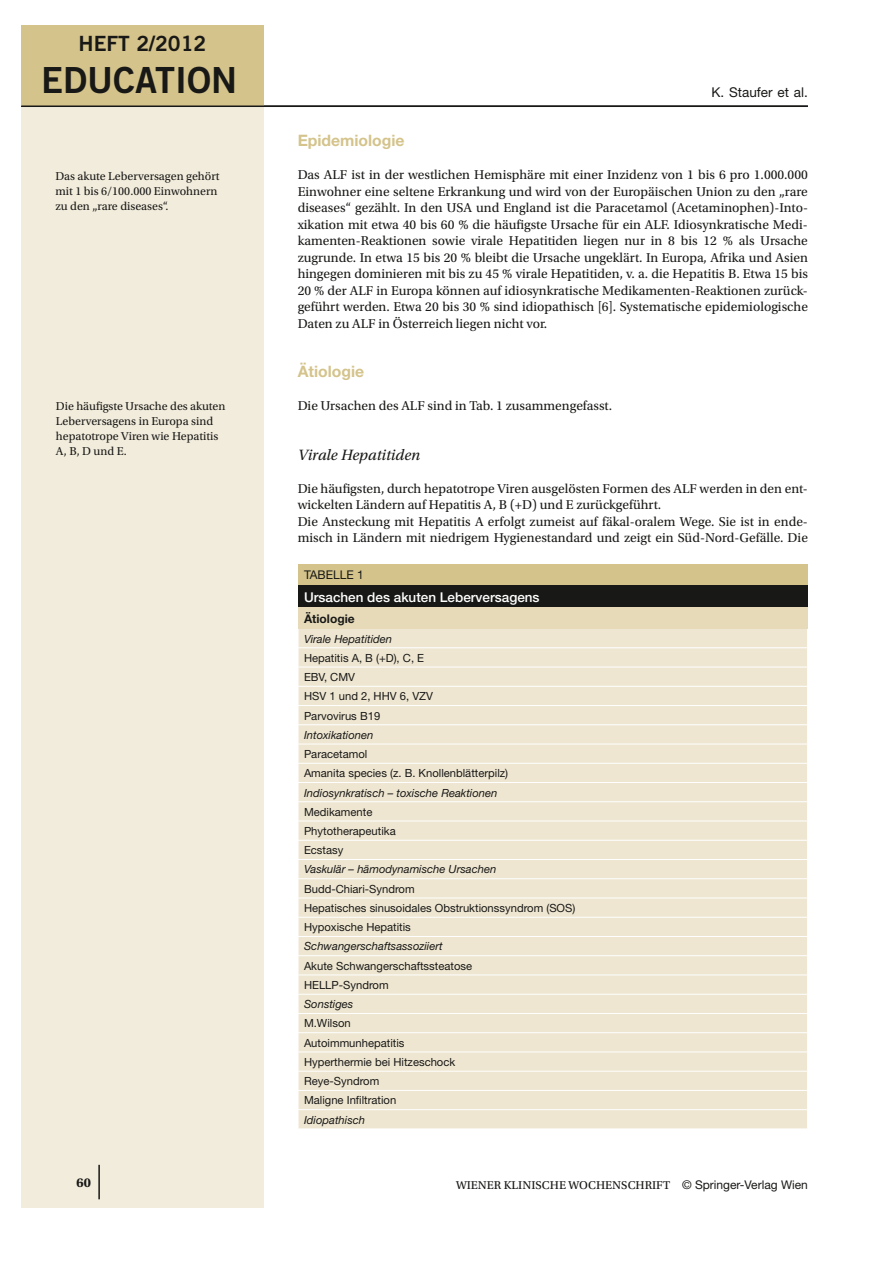
<style>
.page{position:relative;width:893px;height:1263px;background:#fff}
.page>*{position:absolute;margin:0;border:0;box-sizing:border-box;transform-origin:0 0}
.t1{font:36px "Trade Gothic LT Std Bd 2";color:#181816}
.t2{font:21px "Trade Gothic LT Std Bd 2";color:#181816}
.t3{font:700 15.75px "Helvetica Neue";color:#d4c38b}
.t4{font:italic 15.75px "Utopia Std";color:#181816}
.t5{font:13.5px/16.5px "Utopia Std";color:#181816;text-align:justify}
.t6{font:500 13.5px "Helvetica Neue";color:#fff}
.t7{font:13.5px "Helvetica Neue";color:#181816}
.t8{font:700 13.5px "Utopia Std";color:#181816}
.t9{font:12px/15px "Utopia Std";color:#181816}
.t10{font:12px "Utopia Std Capt";color:#181816}
.t11{font:700 12px "Helvetica Neue";color:#181816}
.t12{font:12px "Helvetica Neue LT Std";color:#181816}
.t13{font:11.25px/19.2px "Helvetica Neue";color:#181816}
.t14{font:italic 11.25px "Helvetica Neue";color:#181816}
.s1{font-family:"Helvetica Neue"}
</style>
<div class="page">
<div style="left:21px;top:106px;width:243px;height:1101px;background:#f2ecdc"></div>
<hr style="left:98px;top:1165px;width:2px;height:34px;background:#181816">
<div style="left:21px;top:25px;width:243px;height:81px;background:#d4c38b"></div>
<hr style="left:21px;top:105px;width:787px;height:2px;background:#181816">
<div style="left:298px;top:564px;width:509px;height:21px;background:#d4c38b"></div>
<div style="left:298px;top:585px;width:509px;height:22px;background:#181816"></div>
<div style="left:298px;top:607px;width:509px;height:22px;background:#e6dab9"></div>
<svg style="left:298px;top:629px;width:509px;height:499px;background:#eee7d3"></svg>
<h2 class="t2" style="left:79px;top:30px;width:129px">HEFT 2/2012</h2>
<h1 class="t1" style="left:41px;top:58px;width:198px">EDUCATION</h1>
<p class="t9" style="left:55px;top:168px;width:166px">Das akute Leberversagen gehört mit 1 bis 6/100.000 Einwohnern zu den „rare diseases“.</p>
<p class="t9" style="left:56px;top:398px;width:171px">Die häufigste Ursache des akuten<br>Leberversagens in Europa sind hepatotrope Viren wie Hepatitis<br>A, B, D und E.</p>
<p class="t7" style="left:711px;top:84px;width:98px">K. Staufer et al.</p>
<p class="t3" style="left:298px;top:131px;width:108px">Epidemiologie</p>
<p class="t5" style="left:298px;top:167px;width:512px">Das ALF ist in der westlichen Hemisphäre mit einer Inzidenz von 1 bis 6 pro 1.000.000<br>Einwohner eine seltene Erkrankung und wird von der Europäischen Union zu den „rare diseases“ gezählt. In den USA und England ist die Paracetamol (Acetaminophen)-Into&shy;xikation mit etwa 40 bis 60 % die häufigste Ursache für ein ALF. Idiosynkratische Medi&shy;kamenten-Reaktionen sowie virale Hepatitiden liegen nur in 8 bis 12 % als Ursache zugrunde. In etwa 15 bis 20 % bleibt die Ursache ungeklärt. In Europa, Afrika und Asien hingegen dominieren mit bis zu 45 % virale Hepatitiden, v. a. die Hepatitis B. Etwa 15 bis 20 % der ALF in Europa können auf idiosynkratische Medikamenten-Reaktionen zurück&shy;geführt werden. Etwa 20 bis 30 % sind idiopathisch [6]. Systematische epidemiologische Daten zu ALF in Österreich liegen nicht vor.</p>
<p class="t3" style="left:298px;top:362px;width:68px">Ätiologie</p>
<p class="t5" style="left:298px;top:398px;width:316px">Die Ursachen des ALF sind in Tab. 1 zusammengefasst.</p>
<p class="t4" style="left:298px;top:446px;width:124px">Virale Hepatitiden</p>
<p class="t5" style="left:298px;top:480px;width:512px;text-align:left">Die häufigsten, durch hepatotrope Viren ausgelösten Formen des ALF werden in den ent&shy;wickelten Ländern auf Hepatitis A, B (+D) und E zurückgeführt.<br>Die Ansteckung mit Hepatitis A erfolgt zumeist auf fäkal-oralem Wege. Sie ist in ende&shy;misch in Ländern mit niedrigem Hygienestandard und zeigt ein Süd-Nord-Gefälle. Die</p>
<p class="t12" style="left:304px;top:568px;width:61px">TABELLE 1</p>
<p class="t6" style="left:304px;top:589px;width:237px">Ursachen des akuten Leberversagens</p>
<p class="t11" style="left:304px;top:611px;width:52px">Ätiologie</p>
<p class="t14" style="left:304px;top:632px;width:90px">Virale Hepatitiden</p>
<p class="t13" style="left:304px;top:648px;width:130px">Hepatitis A, B (+D), C, E<br>EBV, CMV<br>HSV 1 und 2, HHV 6, VZV<br>Parvovirus B19</p>
<p class="t14" style="left:304px;top:728px;width:71px">Intoxikationen</p>
<p class="t13" style="left:304px;top:744px;width:206px">Paracetamol<br>Amanita species (z. B. Knollenblätterpilz)</p>
<p class="t14" style="left:304px;top:786px;width:195px">Indiosynkratisch – toxische Reaktionen</p>
<p class="t13" style="left:304px;top:802px;width:93px">Medikamente<br>Phytotherapeutika<br>Ecstasy</p>
<p class="t14" style="left:304px;top:863px;width:194px">Vaskulär – hämodynamische Ursachen</p>
<p class="t13" style="left:304px;top:879px;width:273px">Budd-Chiari-Syndrom<br>Hepatisches sinusoidales Obstruktionssyndrom (SOS)<br>Hypoxische Hepatitis</p>
<p class="t14" style="left:304px;top:940px;width:140px">Schwangerschaftsassoziiert</p>
<p class="t13" style="left:304px;top:956px;width:170px">Akute Schwangerschaftssteatose<br>HELLP-Syndrom</p>
<p class="t14" style="left:304px;top:997px;width:51px">Sonstiges</p>
<p class="t13" style="left:304px;top:1014px;width:153px">M.Wilson<br>Autoimmunhepatitis<br>Hyperthermie bei Hitzeschock<br>Reye-Syndrom<br>Maligne Infiltration</p>
<p class="t14" style="left:304px;top:1113px;width:63px">Idiopathisch</p>
<p class="t8" style="left:77px;top:1174px;width:16px">60</p>
<p class="t10" style="left:456px;top:1178px;width:353px">WIENER KLINISCHE WOCHENSCHRIFT <span class="s1">© Springer-Verlag Wien</span></p>
</div>
